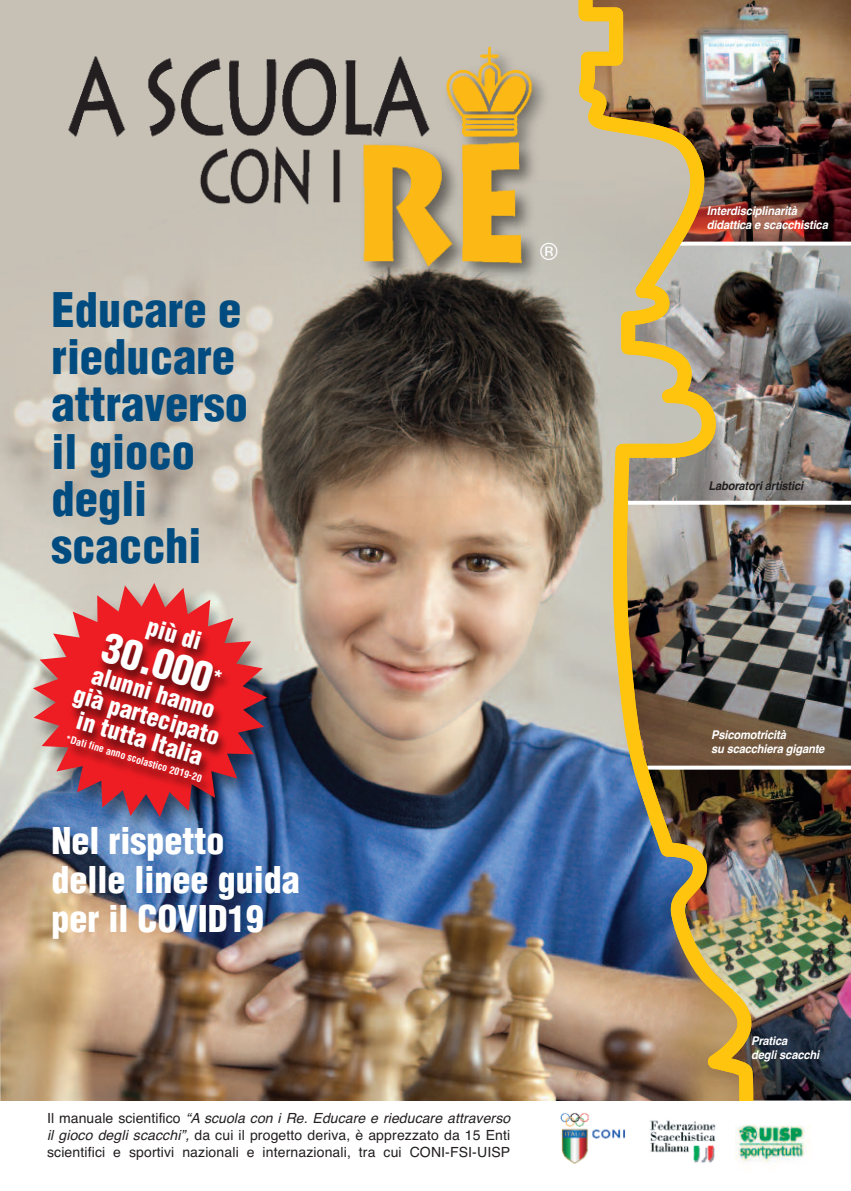
<style>
.page{position:relative;width:851px;height:1191px;background:#fff}
.page>*{position:absolute;margin:0;border:0;box-sizing:border-box;transform-origin:0 0}
.t1{font:900 condensed 46.6px/47.4px "Helvetica";color:#004c80}
.t2{font:900 condensed 39.8px "Helvetica";color:#fff}
.t3{font:900 condensed 36px/39.4px "Helvetica";color:#fff}
.t4{font:900 condensed 24px/24px "Helvetica";color:#fff;text-align:center}
.t5{font:24px "Helvetica";color:#fff}
.t6{font:14px/16.8px "Helvetica";letter-spacing:.01em;color:#231f20;text-align:justify}
.t7{font:italic 700 12px/14.4px "Helvetica";letter-spacing:-.015em;color:#fff;scale:.93 1}
.t8{font:italic 700 12px "Helvetica";letter-spacing:-.015em;color:#231f20;scale:.93 1}
.t9{font:700 condensed 10px "Helvetica";color:#fff}
.s1{font-style:italic}
</style>
<div class="page">
<img style="left:753px;top:0;width:97px;height:242px">
<img style="left:753px;top:505px;width:97px;height:260px">
<img style="left:753px;top:245px;width:97px;height:260px">
<img style="left:753px;top:765px;width:97px;height:335px">
<img style="left:0;top:0;width:512px;height:1100px">
<img style="left:512px;top:0;width:241px;height:1100px">
<img style="left:735px;top:1125px;width:75px;height:37px">
<img style="left:650px;top:1120px;width:66px;height:43px">
<img style="left:560px;top:1112px;width:65px;height:52px">
<img style="left:0;top:529px;width:352px;height:376px">
<img style="left:57px;top:44px;width:287px;height:105px">
<img style="left:196px;top:140px;width:148px;height:72px">
<img style="left:344px;top:32px;width:228px;height:261px">
<img style="left:353px;top:40px;width:193px;height:226px">
<h1 class="t1" style="left:51px;top:287px;width:198px">Educare e rieducare attraverso il gioco degli scacchi</h1>
<h3 class="t4" style="left:151px;top:615px;width:57px;rotate:17deg">più di</h3>
<h3 class="t4" style="left:96px;top:663px;width:128px;rotate:17deg">alunni hanno</h3>
<h2 class="t2" style="left:110px;top:624px;width:124px;rotate:17deg">30.000<sup>*</sup></h2>
<h3 class="t4" style="left:78px;top:682px;width:152px;rotate:17deg">già partecipato in tutta Italia</h3>
<p class="t9" style="left:68px;top:732px;width:143px;rotate:17deg">*Dati fine anno scolastico 2019-20</p>
<h3 class="t3" style="left:51px;top:821px;width:250px">Nel rispetto delle linee guida per il COVID19</h3>
<h3 class="t5" style="left:540px;top:237px;width:19px">®</h3>
<p class="t6" style="left:47px;top:1110px;width:464px">Il manuale scientifico <span class="s1">“A scuola con i Re. Educare e rieducare attraverso il gioco degli scacchi”,</span> da cui il progetto deriva, è apprezzato da 15 Enti scientifici e sportivi nazionali e internazionali, tra cui CONI-FSI-UISP</p>
<p class="t7" style="left:706px;top:203px;width:131px">Interdisciplinarità didattica e scacchistica</p>
<p class="t8" style="left:708px;top:479px;width:103px">Laboratori artistici</p>
<p class="t7" style="left:711px;top:727px;width:123px">Psicomotricità<br>su scacchiera gigante</p>
<p class="t7" style="left:751px;top:1033px;width:75px">Pratica<br>degli scacchi</p>
</div>
